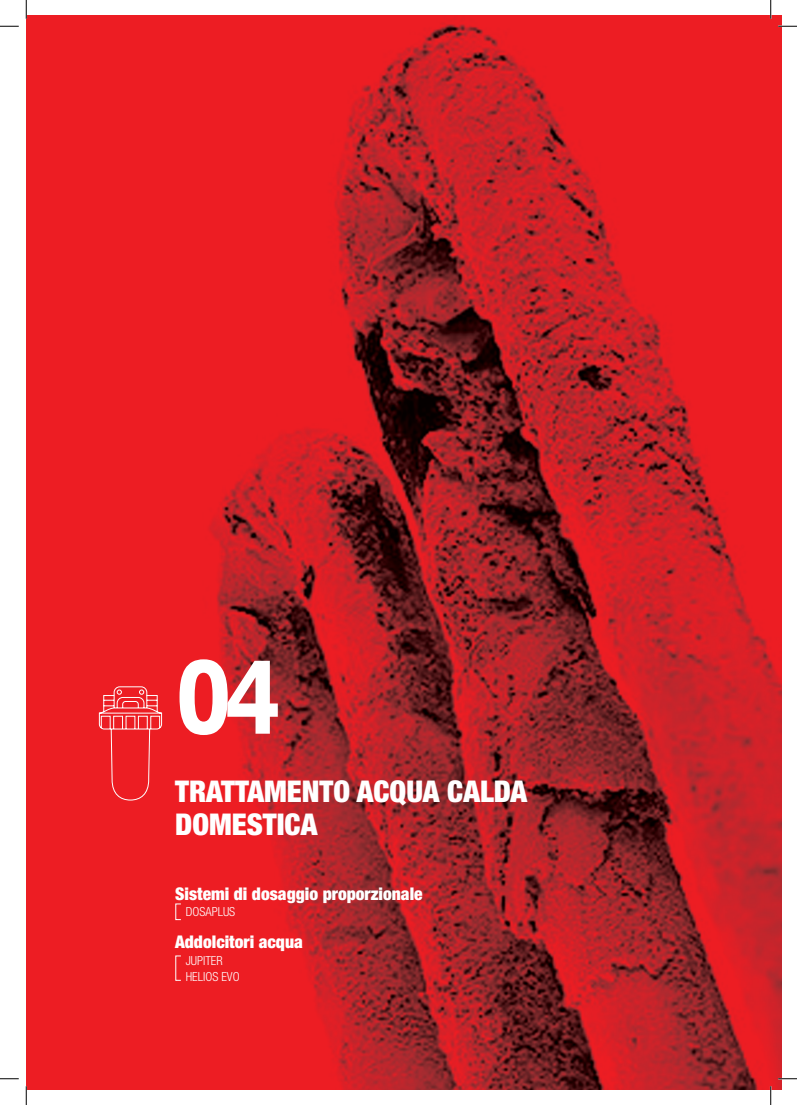
<style>
.page{position:relative;width:797px;height:1105px;background:#fff}
.page>*{position:absolute;margin:0;border:0;box-sizing:border-box;transform-origin:0 0}
.t1{font:700 100px "Verdana";color:#fff;scale:.8 1}
.t2{font:900 condensed 30px/32.5px "Helvetica Neue LT Std";color:#fff}
.t3{font:900 condensed 17.5px "Helvetica Neue LT Std";color:#fff}
.t4{font:300 condensed 12.5px/16.2px "Helvetica Neue LT Std";color:#fff}
</style>
<div class="page">
<img style="left:26px;top:16px;width:755px;height:1073px">
<svg style="left:98px;top:686px;width:64px;height:115px;background:#ee353a"></svg>
<svg style="left:0;top:25px;width:19px;height:2px"></svg>
<svg style="left:778px;top:25px;width:19px;height:2px"></svg>
<svg style="left:0;top:1078px;width:19px;height:1px"></svg>
<svg style="left:778px;top:1078px;width:19px;height:1px"></svg>
<svg style="left:25px;top:0;width:2px;height:19px"></svg>
<svg style="left:25px;top:1086px;width:2px;height:19px"></svg>
<svg style="left:770px;top:0;width:1px;height:19px"></svg>
<svg style="left:770px;top:1086px;width:1px;height:19px"></svg>
<h1 class="t1" style="left:175px;top:632px;width:134px">04</h1>
<h2 class="t2" style="left:175px;top:775px;width:353px">TRATTAMENTO ACQUA CALDA<br>DOMESTICA</h2>
<p class="t3" style="left:175px;top:882px;width:249px">Sistemi di dosaggio proporzionale</p>
<p class="t4" style="left:186px;top:903px;width:51px">DOSAPLUS</p>
<p class="t3" style="left:175px;top:931px;width:129px">Addolcitori acqua</p>
<p class="t4" style="left:186px;top:952px;width:55px">JUPITER<br>HELIOS EVO</p>
</div>
